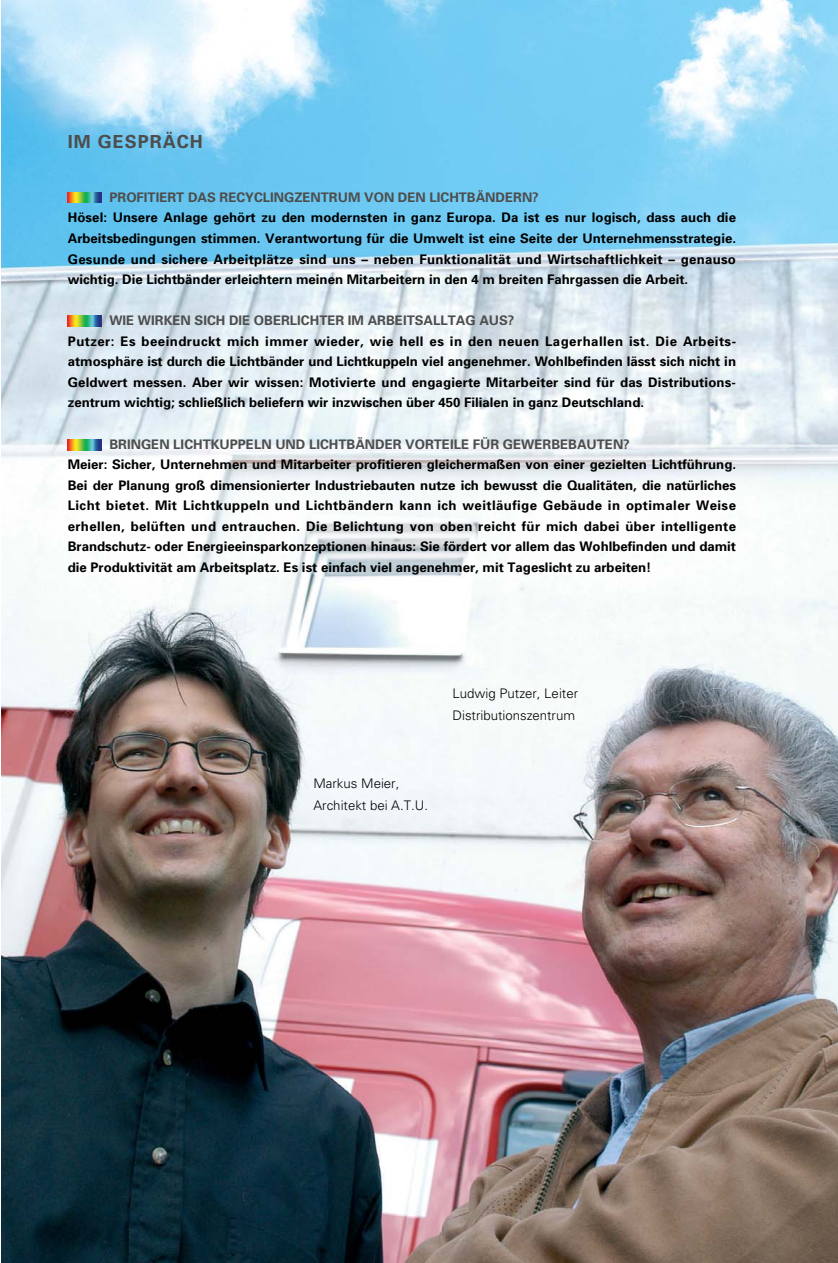
<style>
.page{position:relative;width:838px;height:1263px;background:#fff}
.page>*{position:absolute;margin:0;border:0;box-sizing:border-box;transform-origin:0 0}
.t1{font:700 18px "Univers";letter-spacing:.055em;color:#4d4d4d}
.t2{font:700 13.2px/20.5px "Univers";color:#000;text-align:justify}
.t3{font:700 13.2px "Univers";color:#4d4d4d}
.t4{font:300 13.2px/22.5px "Univers";color:#000}
</style>
<div class="page">
<img style="left:1px;top:0;width:836px;height:1263px">
<img style="left:68px;top:440px;width:34px;height:10px">
<img style="left:68px;top:192px;width:34px;height:11px">
<img style="left:68px;top:316px;width:34px;height:10px">
<h1 class="t1" style="left:68px;top:135px;width:136px">IM GESPRÄCH</h1>
<p class="t3" style="left:109px;top:192px;width:431px">PROFITIERT DAS RECYCLINGZENTRUM VON DEN LICHTBÄNDERN?</p>
<p class="t2" style="left:68px;top:209px;width:669px">Hösel: Unsere Anlage gehört zu den modernsten in ganz Europa. Da ist es nur logisch, dass auch die Arbeitsbedingungen stimmen. Verantwortung für die Umwelt ist eine Seite der Unternehmensstrategie.<br>Gesunde und sichere Arbeitplätze sind uns – neben Funktionalität und Wirtschaftlichkeit – genauso wichtig. Die Lichtbänder erleichtern meinen Mitarbeitern in den 4 m breiten Fahrgassen die Arbeit.</p>
<p class="t3" style="left:109px;top:316px;width:406px">WIE WIRKEN SICH DIE OBERLICHTER IM ARBEITSALLTAG AUS?</p>
<p class="t2" style="left:68px;top:332px;width:669px">Putzer: Es beeindruckt mich immer wieder, wie hell es in den neuen Lagerhallen ist. Die Arbeits&shy;atmosphäre ist durch die Lichtbänder und Lichtkuppeln viel angenehmer. Wohlbefinden lässt sich nicht in Geldwert messen. Aber wir wissen: Motivierte und engagierte Mitarbeiter sind für das Distributions&shy;zentrum wichtig; schließlich beliefern wir inzwischen über 450 Filialen in ganz Deutschland.</p>
<p class="t3" style="left:109px;top:439px;width:521px">BRINGEN LICHTKUPPELN UND LICHTBÄNDER VORTEILE FÜR GEWERBEBAUTEN?</p>
<p class="t2" style="left:68px;top:455px;width:669px">Meier: Sicher, Unternehmen und Mitarbeiter profitieren gleichermaßen von einer gezielten Lichtführung.<br>Bei der Planung groß dimensionierter Industriebauten nutze ich bewusst die Qualitäten, die natürliches Licht bietet. Mit Lichtkuppeln und Lichtbändern kann ich weitläufige Gebäude in optimaler Weise erhellen, belüften und entrauchen. Die Belichtung von oben reicht für mich dabei über intelligente Brandschutz- oder Energieeinsparkonzeptionen hinaus: Sie fördert vor allem das Wohlbefinden und damit die Produktivität am Arbeitsplatz. Es ist einfach viel angenehmer, mit Tageslicht zu arbeiten!</p>
<p class="t4" style="left:313px;top:773px;width:116px">Markus Meier,<br>Architekt bei A.T.U.</p>
<p class="t4" style="left:452px;top:683px;width:127px">Ludwig Putzer, Leiter<br>Distributionszentrum</p>
</div>
